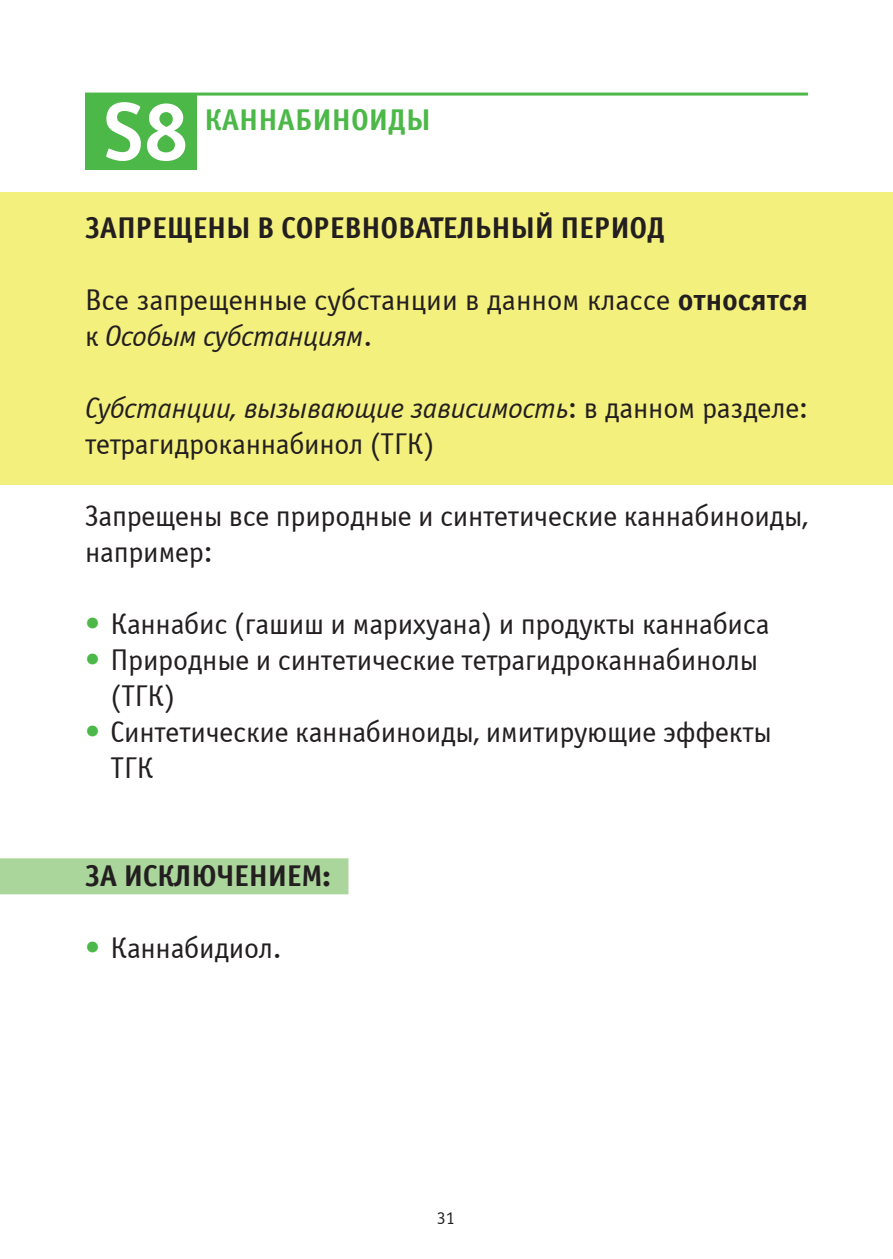
<style>
.page{position:relative;width:893px;height:1259px;background:#fff}
.page>*{position:absolute;margin:0;border:0;box-sizing:border-box;transform-origin:0 0}
.S0{font:700 81.9px "Officina Sans Win C";color:#fff}
.t1{font:30px/36px "Officina Sans Win C";letter-spacing:-.01em;color:#231f20}
._1__Анаболич_стероиды{font:700 30px "Officina Sans Win C";letter-spacing:-.01em;color:#231f20}
.S0-2{font:700 30px "Officina Sans Win C";color:#4cb848}
.t2{font:18px "Officina Sans Win C";color:#231f20}
.s1{font-weight:700}
.s2{font-style:italic}
.s3{color:#4cb848}
</style>
<div class="page">
<div style="left:0;top:192px;width:893px;height:293px;background:#f4f07d"></div>
<div style="left:85px;top:94px;width:111px;height:76px;background:#4cb848"></div>
<hr style="left:85px;top:93px;width:723px;height:3px;background:#4cb848">
<div style="left:0;top:858px;width:348px;height:36px;background:#aad59b"></div>
<p class="S0" style="left:104px;top:86px;width:86px">S8</p>
<p class="S0-2" style="left:204px;top:102px;width:228px">КАННАБИНОИДЫ</p>
<p class="_1__Анаболич_стероиды" style="left:85px;top:210px;width:581px">ЗАПРЕЩЕНЫ В СОРЕВНОВАТЕЛЬНЫЙ ПЕРИОД</p>
<p class="t1" style="left:85px;top:282px;width:724px">Все запрещенные субстанции в данном классе <span class="s1">относятся </span>к <span class="s2">Особым субстанциям</span>.</p>
<p class="t1" style="left:85px;top:390px;width:724px"><span class="s2">Субстанции, вызывающие зависимость</span>: в данном разделе: тетрагидроканнабинол (ТГК)</p>
<p class="t1" style="left:85px;top:498px;width:724px">Запрещены все природные и синтетические каннабиноиды, например:</p>
<p class="t1" style="left:85px;top:606px;width:686px"><span class="s3">•</span> Каннабис (гашиш и марихуана) и продукты каннабиса</p>
<p class="t1" style="left:111px;top:642px;width:649px;text-indent:-26px"><span class="s3">•</span> Природные и синтетические тетрагидроканнабинолы (ТГК)</p>
<p class="t1" style="left:111px;top:714px;width:663px;text-indent:-26px"><span class="s3">•</span> Синтетические каннабиноиды, имитирующие эффекты<br>ТГК</p>
<p class="_1__Анаболич_стероиды" style="left:85px;top:858px;width:248px">ЗА ИСКЛЮЧЕНИЕМ:</p>
<p class="t1" style="left:85px;top:930px;width:198px"><span class="s3">•</span> Каннабидиол.</p>
<p class="t2" style="left:437px;top:1208px;width:19px">31</p>
</div>
